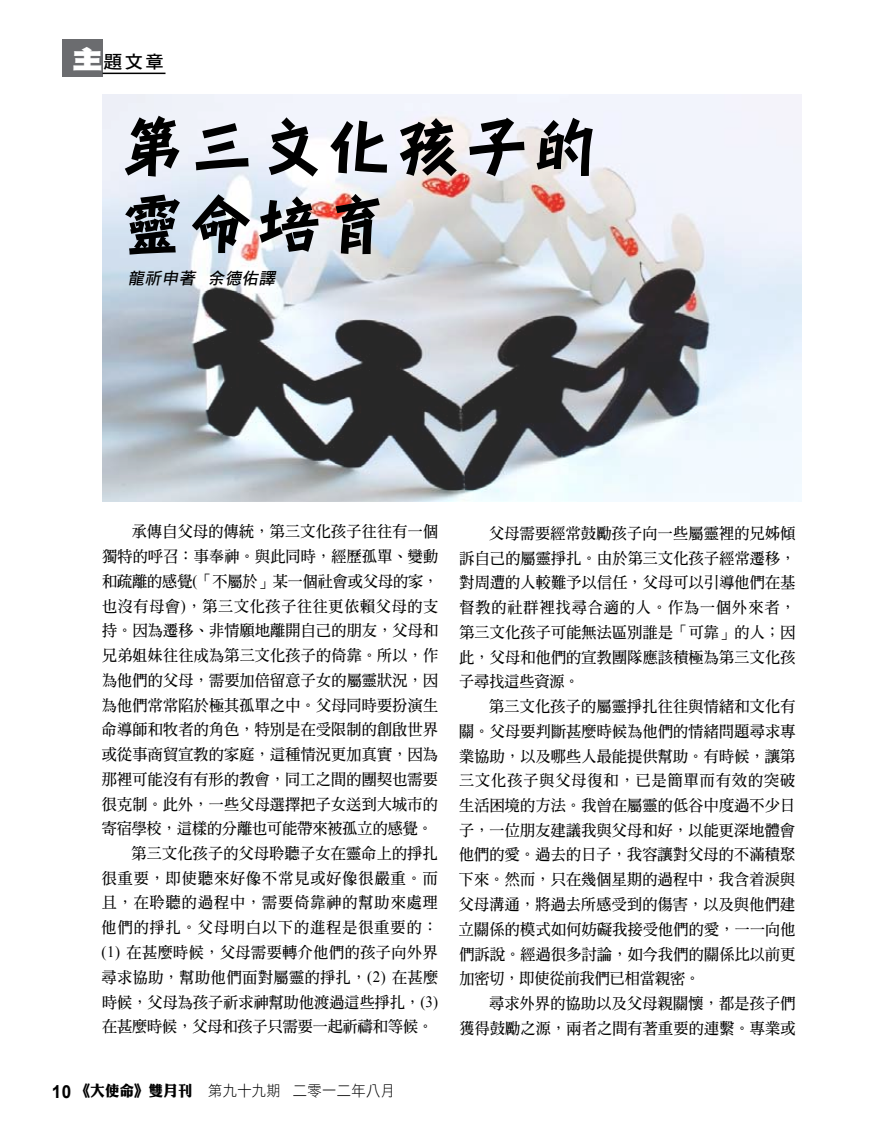
<style>
.page{position:relative;width:885px;height:1134px;background:#fff}
.page>*{position:absolute;margin:0;border:0;box-sizing:border-box;transform-origin:0 0}
.t1{font:66px/78px "DF Ying Hei Std W7";letter-spacing:.04em;color:#000}
.t2{font:17.85px "DF Hei Std W7";color:#000;scale:1.06 1}
.t3{font:italic 16.5px "DF Hei Std W7";color:#000}
.t4{font:15.75px/24.8px "DF Ming Bd HK BF";letter-spacing:.02em;color:#000;text-align:justify;scale:.95 1}
.t5{font:15.75px "DF Ming Bd HK BF";letter-spacing:.07em;color:#000;scale:.95 1}
.t6{font:15.75px "DF Ming Bd HK BF";letter-spacing:.04em;color:#000;scale:.95 1}
.t7{font:15.75px "DF Ming Bd HK BF";letter-spacing:.055em;color:#000;scale:.95 1}
.t8{font:15px "DF Hei Std W3";letter-spacing:.025em;color:#000;scale:.95 1}
.s1{font-family:"DF Hei Std W12";font-size:25.5px;color:#fff}
.s2{font-family:"Times New Roman"}
.s3{font-family:"Arial";font-weight:700;font-size:18px}
.s4{font-family:"DF Li King Hei Std W8"}
</style>
<div class="page">
<img style="left:102px;top:95px;width:699px;height:407px">
<div style="left:62px;top:39px;width:41px;height:38px;background:#6b6c6f"></div>
<hr style="left:102px;top:73px;width:63px;height:1px;background:#000">
<p class="t2" style="left:73px;top:52px;width:88px"><span class="s1">主</span>題文章</p>
<h1 class="t1" style="left:120px;top:106px;width:480px">第三文化孩子的靈命培育</h1>
<p class="t3" style="left:128px;top:269px;width:152px">龍祈申著 余德佑譯</p>
<p class="t4" style="left:132px;top:519px;width:324px">承傳自父母的傳統，第三文化孩子往往有一個</p>
<p class="t4" style="left:102px;top:544px;width:355px">獨特的呼召：事奉神。與此同時，經歷孤單、變動</p>
<p class="t4" style="left:102px;top:569px;width:355px">和疏離的感覺<span class="s2">(</span>「不屬於」某一個社會或父母的家，</p>
<p class="t7" style="left:102px;top:598px;width:355px">也沒有母會<span class="s2">)</span>，第三文化孩子往往更依賴父母的支</p>
<p class="t4" style="left:102px;top:618px;width:355px">持。因為遷移、非情願地離開自己的朋友，父母和</p>
<p class="t4" style="left:102px;top:643px;width:355px">兄弟姐妹往往成為第三文化孩子的倚靠。所以，作</p>
<p class="t4" style="left:102px;top:668px;width:355px">為他們的父母，需要加倍留意子女的屬靈狀況，因</p>
<p class="t4" style="left:102px;top:692px;width:355px">為他們常常陷於極其孤單之中。父母同時要扮演生</p>
<p class="t4" style="left:102px;top:717px;width:355px">命導師和牧者的角色，特別是在受限制的創啟世界</p>
<p class="t4" style="left:102px;top:742px;width:355px">或從事商貿宣教的家庭，這種情況更加真實，因為</p>
<p class="t4" style="left:102px;top:767px;width:355px">那裡可能沒有有形的教會，同工之間的團契也需要</p>
<p class="t4" style="left:102px;top:791px;width:355px">很克制。此外，一些父母選擇把子女送到大城市的</p>
<p class="t4" style="left:102px;top:816px;width:350px">寄宿學校，這樣的分離也可能帶來被孤立的感覺。</p>
<p class="t4" style="left:131px;top:841px;width:324px">第三文化孩子的父母聆聽子女在靈命上的掙扎</p>
<p class="t5" style="left:102px;top:870px;width:355px">很重要，即使聽來好像不常見或好像很嚴重。而</p>
<p class="t5" style="left:102px;top:895px;width:355px">且，在聆聽的過程中，需要倚靠神的幫助來處理</p>
<p class="t5" style="left:102px;top:920px;width:355px">他們的掙扎。父母明白以下的進程是很重要的：</p>
<p class="t6" style="left:102px;top:944px;width:355px"><span class="s2">(1)</span> 在甚麼時候，父母需要轉介他們的孩子向外界</p>
<p class="t6" style="left:101px;top:969px;width:356px">尋求協助，幫助他們面對屬靈的掙扎，<span class="s2">(2)</span> 在甚麼</p>
<p class="t4" style="left:102px;top:989px;width:355px">時候，父母為孩子祈求神幫助他渡過這些掙扎，<span class="s2">(3)</span></p>
<p class="t4" style="left:102px;top:1014px;width:350px">在甚麼時候，父母和孩子只需要一起祈禱和等候。</p>
<p class="t8" style="left:52px;top:1083px;width:362px"><span class="s3">10</span> <span class="s4">《大使命》雙月刊</span> 第九十九期 二零一二年八月</p>
<p class="t4" style="left:459px;top:521px;width:355px;text-indent:30px">父母需要經常鼓勵孩子向一些屬靈裡的兄姊傾訴自己的屬靈掙扎。由於第三文化孩子經常遷移，對周遭的人較難予以信任，父母可以引導他們在基督教的社群裡找尋合適的人。作為一個外來者，第三文化孩子可能無法區別誰是「可靠」的人；因此，父母和他們的宣教團隊應該積極為第三文化孩子尋找這些資源。</p>
<p class="t4" style="left:458px;top:694px;width:356px;text-indent:30px">第三文化孩子的屬靈掙扎往往與情緒和文化有關。父母要判斷甚麼時候為他們的情緒問題尋求專業協助，以及哪些人最能提供幫助。有時候，讓第三文化孩子與父母復和，已是簡單而有效的突破生活困境的方法。我曾在屬靈的低谷中度過不少日子，一位朋友建議我與父母和好，以能更深地體會他們的愛。過去的日子，我容讓對父母的不滿積聚下來。然而，只在幾個星期的過程中，我含着淚與父母溝通，將過去所感受到的傷害，以及與他們建立關係的模式如何妨礙我接受他們的愛，一一向他們訴說。經過很多討論，如今我們的關係比以前更加密切，即使從前我們已相當親密。</p>
<p class="t4" style="left:459px;top:991px;width:355px;text-align:right">尋求外界的協助以及父母親關懷，都是孩子們<br>獲得鼓勵之源，兩者之間有著重要的連繫。專業或</p>
</div>
